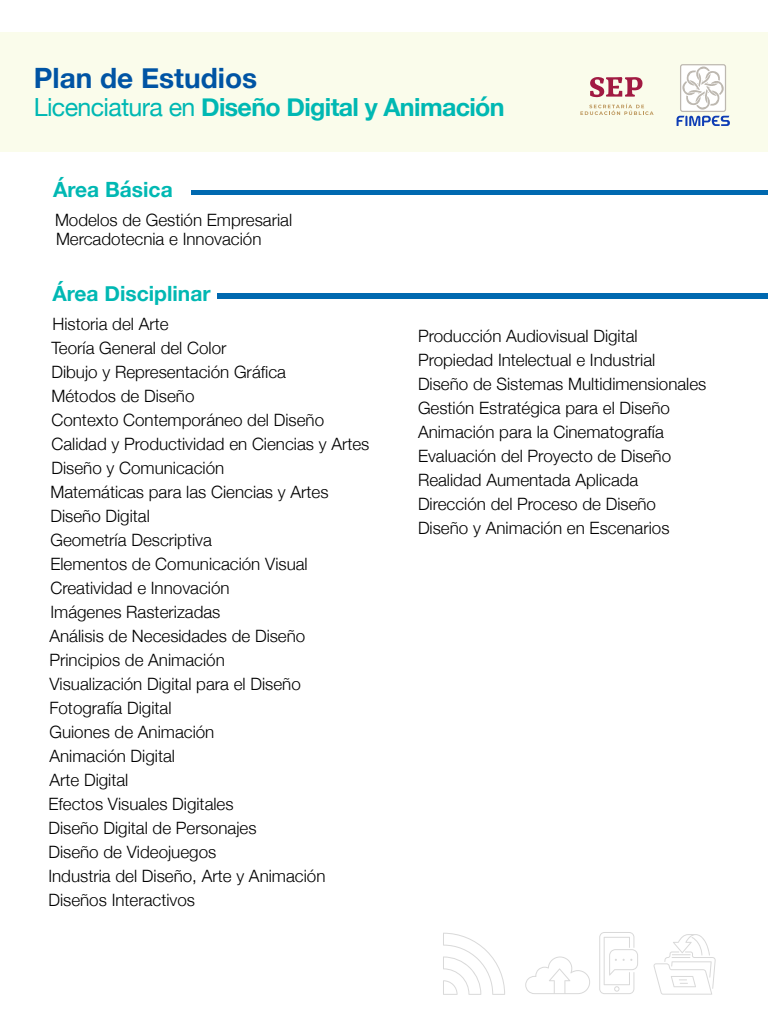
<style>
.page{position:relative;width:768px;height:1024px;background:#fff}
.page>*{position:absolute;margin:0;border:0;box-sizing:border-box;transform-origin:0 0}
.t1{font:700 28px "Helvetica Neue";color:#0054a4}
.t2{font:700 25px "Helvetica Neue";letter-spacing:-.025em;color:#00b8b3}
.t3{font:700 21px "Helvetica Neue";color:#00b8b3}
.t4{font:300 17px/24px "Helvetica Neue";color:#000}
.s1{font-weight:400}
</style>
<div class="page">
<div style="left:0;top:32px;width:768px;height:120px;background:#fafceb"></div>
<div style="left:191px;top:190px;width:577px;height:5px;background:#0069b0"></div>
<div style="left:218px;top:293px;width:550px;height:6px;background:#0069b0"></div>
<svg style="left:443px;top:933px;width:62px;height:62px"></svg>
<svg style="left:525px;top:957px;width:65px;height:37px"></svg>
<svg style="left:599px;top:932px;width:39px;height:62px"></svg>
<svg style="left:654px;top:934px;width:62px;height:61px"></svg>
<svg style="left:677px;top:116px;width:53px;height:10px"></svg>
<div style="left:680px;top:64px;width:46px;height:48px;border:1px solid #bdb8b0;border-radius:2px"></div>
<svg style="left:682px;top:66px;width:42px;height:44px;background:#ecebe9"></svg>
<svg style="left:590px;top:77px;width:53px;height:20px"></svg>
<svg style="left:580px;top:104px;width:74px;height:11px"></svg>
<h1 class="t1" style="left:34px;top:56px;width:225px">Plan de Estudios</h1>
<h2 class="t2" style="left:34px;top:87px;width:473px"><span class="s1">Licenciatura en</span> Diseño Digital y Animación</h2>
<p class="t3" style="left:53px;top:173px;width:121px">Área Básica</p>
<p class="t4" style="left:55px;top:209px;width:239px;line-height:19px">Modelos de Gestión Empresarial<br>Mercadotecnia e Innovación</p>
<p class="t3" style="left:52px;top:277px;width:160px">Área Disciplinar</p>
<p class="t4" style="left:48px;top:311px;width:323px">Historia del Arte<br>Teoría General del Color<br>Dibujo y Representación Gráfica<br>Métodos de Diseño<br>Contexto Contemporáneo del Diseño<br>Calidad y Productividad en Ciencias y Artes<br>Diseño y Comunicación<br>Matemáticas para las Ciencias y Artes<br>Diseño Digital<br>Geometría Descriptiva<br>Elementos de Comunicación Visual<br>Creatividad e Innovación<br>Imágenes Rasterizadas<br>Análisis de Necesidades de Diseño<br>Principios de Animación<br>Visualización Digital para el Diseño<br>Fotografía Digital<br>Guiones de Animación<br>Animación Digital<br>Arte Digital<br>Efectos Visuales Digitales<br>Diseño Digital de Personajes<br>Diseño de Videojuegos<br>Industria del Diseño, Arte y Animación<br>Diseños Interactivos</p>
<p class="t4" style="left:418px;top:323px;width:290px">Producción Audiovisual Digital Propiedad Intelectual e Industrial Diseño de Sistemas Multidimensionales Gestión Estratégica para el Diseño Animación para la Cinematografía Evaluación del Proyecto de Diseño Realidad Aumentada Aplicada Dirección del Proceso de Diseño Diseño y Animación en Escenarios</p>
</div>
